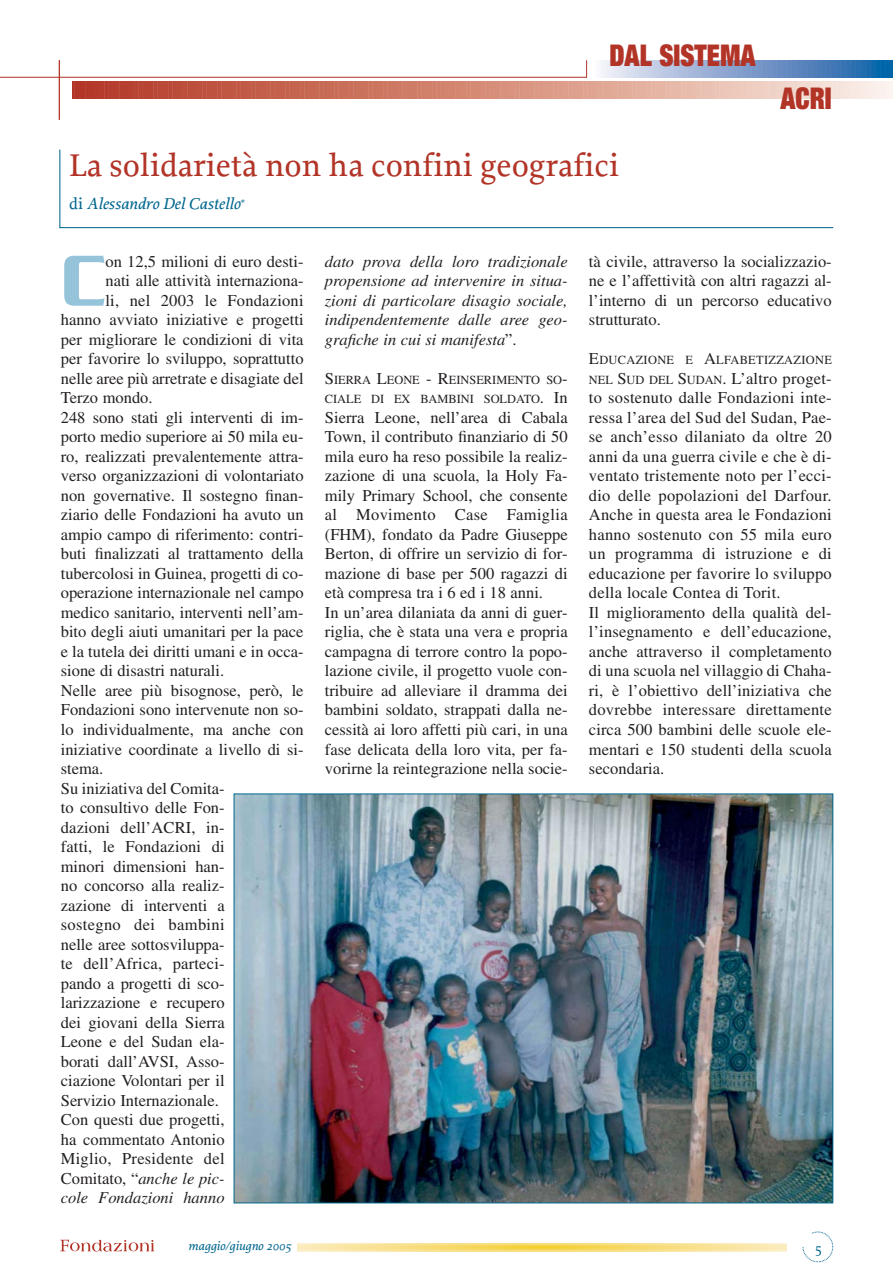
<style>
.page{position:relative;width:893px;height:1285px;background:#fff}
.page>*{position:absolute;margin:0;border:0;box-sizing:border-box;transform-origin:0 0}
.t1{font:500 78px "Serpentine";color:#94c3da}
.t2{font:500 33px "Proforma";color:#b23427}
.t3{font:900 expanded 30px "Helvetica Neue";color:#b23427;scale:.88 1}
.t4{font:16.5px/19.5px "Times";color:#231f20}
.t5{font:italic 16.5px/19.5px "Times";color:#231f20;text-align:justify}
.t6{font:italic 500 16.5px "Proforma";color:#00678f}
.t7{font:16.5px "Times";letter-spacing:.02em;color:#231f20}
.t8{font:500 15px "Proforma";color:#00678f}
.t9{font:italic 500 12.75px "Proforma";color:#00678f}
.t10{font:12.3px/19.5px "Times";color:#231f20}
.t11{font:12.3px "Times";letter-spacing:.025em;color:#231f20}
.s1{font-style:normal}
.s2{font-size:16.5px}
.s3{font-size:12.3px}
</style>
<div class="page">
<svg style="left:297px;top:1243px;width:489px;height:8px;background:#f8df87"></svg>
<svg style="left:803px;top:1231px;width:30px;height:30px"></svg>
<svg style="left:60px;top:1239px;width:94px;height:12px"></svg>
<hr style="left:59px;top:60px;width:1px;height:60px;background:#b23427">
<hr style="left:0;top:77px;width:587px;height:1px;background:#b23427">
<svg style="left:72px;top:60px;width:821px;height:38px"></svg>
<svg style="left:59px;top:149px;width:775px;height:80px"></svg>
<img style="left:236px;top:795px;width:595px;height:405px">
<h3 class="t3" style="left:609px;top:45px;width:168px">DAL SISTEMA</h3>
<h2 class="t2" style="left:69px;top:152px;width:551px">La solidarietà non ha confini geografici</h2>
<p class="t6" style="left:69px;top:197px;width:177px"><span class="s1">di</span> Alessandro Del Castello<sup>*</sup></p>
<h3 class="t3" style="left:780px;top:87px;width:60px">ACRI</h3>
<h1 class="t1" style="left:61px;top:256px;width:46px">C</h1>
<p class="t4" style="left:105px;top:253px;width:200px">on 12,5 milioni di euro desti-</p>
<p class="t4" style="left:105px;top:272px;width:200px">nati alle attività internaziona-</p>
<p class="t4" style="left:105px;top:292px;width:200px">li, nel 2003 le Fondazioni</p>
<p class="t4" style="left:61px;top:311px;width:244px">hanno avviato iniziative e progetti</p>
<p class="t4" style="left:61px;top:331px;width:244px">per migliorare le condizioni di vita</p>
<p class="t4" style="left:61px;top:350px;width:244px">per favorire lo sviluppo, soprattutto</p>
<p class="t4" style="left:61px;top:370px;width:244px">nelle aree più arretrate e disagiate del</p>
<p class="t4" style="left:61px;top:389px;width:93px">Terzo mondo.</p>
<p class="t4" style="left:61px;top:409px;width:244px">248 sono stati gli interventi di im-</p>
<p class="t4" style="left:61px;top:428px;width:244px">porto medio superiore ai 50 mila eu-</p>
<p class="t4" style="left:61px;top:448px;width:244px">ro, realizzati prevalentemente attra-</p>
<p class="t4" style="left:61px;top:467px;width:244px">verso organizzazioni di volontariato</p>
<p class="t4" style="left:61px;top:487px;width:244px">non governative. Il sostegno finan-</p>
<p class="t4" style="left:61px;top:506px;width:244px">ziario delle Fondazioni ha avuto un</p>
<p class="t4" style="left:61px;top:526px;width:244px">ampio campo di riferimento: contri-</p>
<p class="t4" style="left:61px;top:545px;width:244px">buti finalizzati al trattamento della</p>
<p class="t4" style="left:61px;top:565px;width:244px">tubercolosi in Guinea, progetti di co-</p>
<p class="t4" style="left:61px;top:584px;width:244px">operazione internazionale nel campo</p>
<p class="t4" style="left:61px;top:604px;width:244px">medico sanitario, interventi nell’am-</p>
<p class="t4" style="left:61px;top:623px;width:244px">bito degli aiuti umanitari per la pace</p>
<p class="t4" style="left:61px;top:643px;width:244px">e la tutela dei diritti umani e in occa-</p>
<p class="t4" style="left:61px;top:662px;width:165px">sione di disastri naturali.</p>
<p class="t4" style="left:61px;top:682px;width:244px">Nelle aree più bisognose, però, le</p>
<p class="t4" style="left:61px;top:701px;width:244px">Fondazioni sono intervenute non so-</p>
<p class="t4" style="left:61px;top:721px;width:244px">lo individualmente, ma anche con</p>
<p class="t4" style="left:61px;top:740px;width:244px">iniziative coordinate a livello di si-</p>
<p class="t4" style="left:61px;top:760px;width:44px">stema.</p>
<p class="t4" style="left:61px;top:779px;width:165px">Su iniziativa del Comita-</p>
<p class="t4" style="left:61px;top:799px;width:165px">to consultivo delle Fon-</p>
<p class="t4" style="left:61px;top:818px;width:165px">dazioni dell’ACRI, in-</p>
<p class="t4" style="left:61px;top:838px;width:165px">fatti, le Fondazioni di</p>
<p class="t4" style="left:61px;top:857px;width:165px">minori dimensioni han-</p>
<p class="t4" style="left:61px;top:877px;width:165px">no concorso alla realiz-</p>
<p class="t4" style="left:61px;top:896px;width:165px">zazione di interventi a</p>
<p class="t7" style="left:61px;top:918px;width:165px">sostegno dei bambini</p>
<p class="t4" style="left:61px;top:935px;width:165px">nelle aree sottosviluppa-</p>
<p class="t4" style="left:61px;top:955px;width:165px">te dell’Africa, parteci-</p>
<p class="t4" style="left:61px;top:974px;width:165px">pando a progetti di sco-</p>
<p class="t4" style="left:61px;top:994px;width:165px">larizzazione e recupero</p>
<p class="t4" style="left:61px;top:1013px;width:165px">dei giovani della Sierra</p>
<p class="t4" style="left:61px;top:1033px;width:165px">Leone e del Sudan ela-</p>
<p class="t4" style="left:61px;top:1052px;width:165px">borati dall’AVSI, Asso-</p>
<p class="t4" style="left:61px;top:1072px;width:165px">ciazione Volontari per il</p>
<p class="t4" style="left:61px;top:1091px;width:159px">Servizio Internazionale.</p>
<p class="t4" style="left:61px;top:1111px;width:165px">Con questi due progetti,</p>
<p class="t4" style="left:61px;top:1130px;width:165px">ha commentato Antonio</p>
<p class="t4" style="left:61px;top:1150px;width:165px">Miglio, Presidente del</p>
<p class="t5" style="left:61px;top:1169px;width:165px"><span class="s1">Comitato, “</span>anche le pic-</p>
<p class="t5" style="left:61px;top:1189px;width:165px">cole Fondazioni hanno</p>
<p class="t5" style="left:325px;top:253px;width:244px">dato prova della loro tradizionale propensione ad intervenire in situa&shy;zioni di particolare disagio sociale, indipendentemente dalle aree geo&shy;grafiche in cui si manifesta<span class="s1">”.</span></p>
<p class="t10" style="left:325px;top:371px;width:244px"><span class="s2">S</span>IERRA <span class="s2">L</span>EONE <span class="s2">- R</span>EINSERIMENTO SO<span class="s2">-<br></span>CIALE DI EX BAMBINI SOLDATO<span class="s2">. In</span></p>
<p class="t4" style="left:325px;top:409px;width:244px">Sierra Leone, nell’area di Cabala Town, il contributo finanziario di 50 mila euro ha reso possibile la realiz&shy;zazione di una scuola, la Holy Fa&shy;mily Primary School, che consente al Movimento Case Famiglia (FHM), fondato da Padre Giuseppe Berton, di offrire un servizio di for&shy;mazione di base per 500 ragazzi di età compresa tra i 6 ed i 18 anni.<br>In un’area dilaniata da anni di guer&shy;riglia, che è stata una vera e propria campagna di terrore contro la popo&shy;lazione civile, il progetto vuole con&shy;tribuire ad alleviare il dramma dei bambini soldato, strappati dalla ne&shy;cessità ai loro affetti più cari, in una fase delicata della loro vita, per fa&shy;vorirne la reintegrazione nella socie-</p>
<p class="t4" style="left:589px;top:253px;width:244px;text-align:justify">tà civile, attraverso la socializzazio&shy;ne e l’affettività con altri ragazzi al&shy;l’interno di un percorso educativo strutturato.</p>
<p class="t11" style="left:589px;top:355px;width:245px"><span class="s2">E</span>DUCAZIONE E <span class="s2">A</span>LFABETIZZAZIONE</p>
<p class="t4" style="left:589px;top:370px;width:244px"><span class="s3">NEL</span> S<span class="s3">UD DEL</span> S<span class="s3">UDAN</span>. L’altro proget&shy;to sostenuto dalle Fondazioni inte&shy;ressa l’area del Sud del Sudan, Pae&shy;se anch’esso dilaniato da oltre 20 anni da una guerra civile e che è di&shy;ventato tristemente noto per l’ecci&shy;dio delle popolazioni del Darfour.<br>Anche in questa area le Fondazioni hanno sostenuto con 55 mila euro un programma di istruzione e di educazione per favorire lo sviluppo della locale Contea di Torit.<br>Il miglioramento della qualità del&shy;l’insegnamento e dell’educazione, anche attraverso il completamento di una scuola nel villaggio di Chaha&shy;ri, è l’obiettivo dell’iniziativa che dovrebbe interessare direttamente circa 500 bambini delle scuole ele&shy;mentari e 150 studenti della scuola secondaria.</p>
<p class="t9" style="left:188px;top:1240px;width:105px">maggio/giugno 2005</p>
<p class="t8" style="left:815px;top:1241px;width:9px">5</p>
</div>
